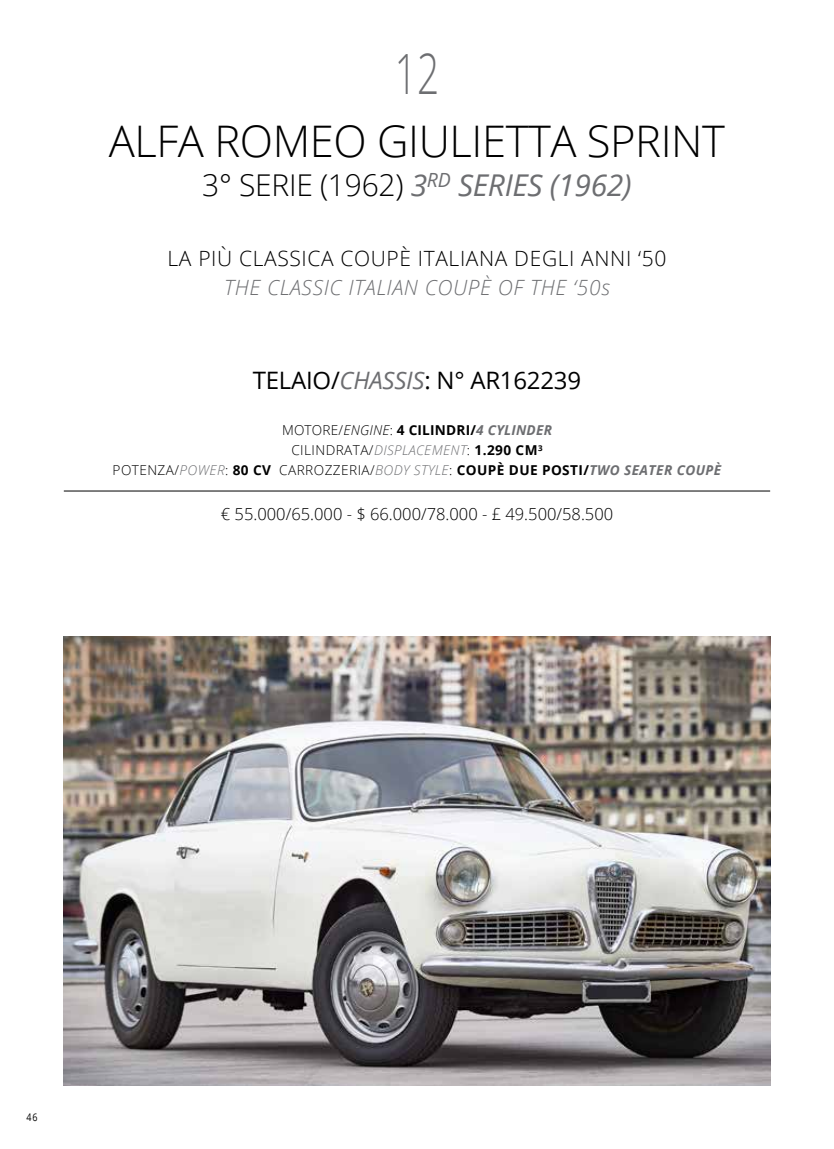
<style>
.page{position:relative;width:834px;height:1149px;background:#fff}
.page>*{position:absolute;margin:0;border:0;box-sizing:border-box;transform-origin:0 0}
.t1{font:300 55.5px "Open Sans";color:#6d6e71;scale:.7 1}
.t2{font:300 43.5px "Open Sans";letter-spacing:-.01em;color:#000}
.t3{font:300 30px "Open Sans";letter-spacing:-.01em;color:#000}
.t4{font:24px "Open Sans";letter-spacing:-.01em;color:#000}
.t5{font:300 21px "Open Sans";letter-spacing:.03em;color:#000}
.t6{font:italic 300 21px "Open Sans";letter-spacing:.03em;color:#6d6e71}
.t7{font:300 16.5px "Open Sans";color:#000}
.t8{font:300 13.65px/20.1px "Open Sans";letter-spacing:.03em;color:#000;text-align:center}
.t9{font:10.5px "Open Sans";color:#000;scale:.85 1}
.s1{font-weight:400;font-style:italic;color:#6d6e71}
.s2{font-style:italic;color:#6d6e71}
.s3{font-style:italic}
.s4{font-weight:700}
.s5{font-weight:700;font-style:italic;color:#6d6e71}
.s6{font-style:italic;font-size:13.5px;color:#6d6e71}
</style>
<div class="page">
<hr style="left:64px;top:490px;width:706px;height:1px;background:#000">
<img style="left:64px;top:636px;width:706px;height:448px">
<h1 class="t1" style="left:395px;top:36px;width:65px">12</h1>
<h2 class="t2" style="left:109px;top:111px;width:617px">ALFA ROMEO GIULIETTA SPRINT</h2>
<h3 class="t3" style="left:202px;top:164px;width:431px">3° SERIE (1962) <span class="s1">3</span><sup>RD</sup> <span class="s1">SERIES (1962)</span></h3>
<h3 class="t5" style="left:167px;top:244px;width:500px">LA PIÙ CLASSICA COUPÈ ITALIANA DEGLI ANNI ‘50</h3>
<h3 class="t6" style="left:224px;top:273px;width:387px">THE CLASSIC ITALIAN COUPÈ OF THE ‘50s</h3>
<h3 class="t4" style="left:253px;top:363px;width:330px">TELAIO/<span class="s2">CHASSIS</span>: N° AR162239</h3>
<p class="t8" style="left:113px;top:419px;width:610px">MOTORE/<span class="s3">ENGINE</span>: <span class="s4">4 CILINDRI/</span><span class="s5">4 CYLINDER<br></span>CILINDRATA/<span class="s6">DISPLACEMENT</span>: <span class="s4">1.290 CM</span><sup>3<br></sup>POTENZA/<span class="s2">POWER</span>: <span class="s4">80 CV</span> CARROZZERIA/<span class="s2">BODY STYLE</span>: <span class="s4">COUPÈ DUE POSTI/</span><span class="s5">TWO SEATER COUPÈ</span></p>
<p class="t7" style="left:221px;top:502px;width:394px">€ 55.000/65.000 - $ 66.000/78.000 - £ 49.500/58.500</p>
<p class="t9" style="left:27px;top:1109px;width:14px">46</p>
</div>
